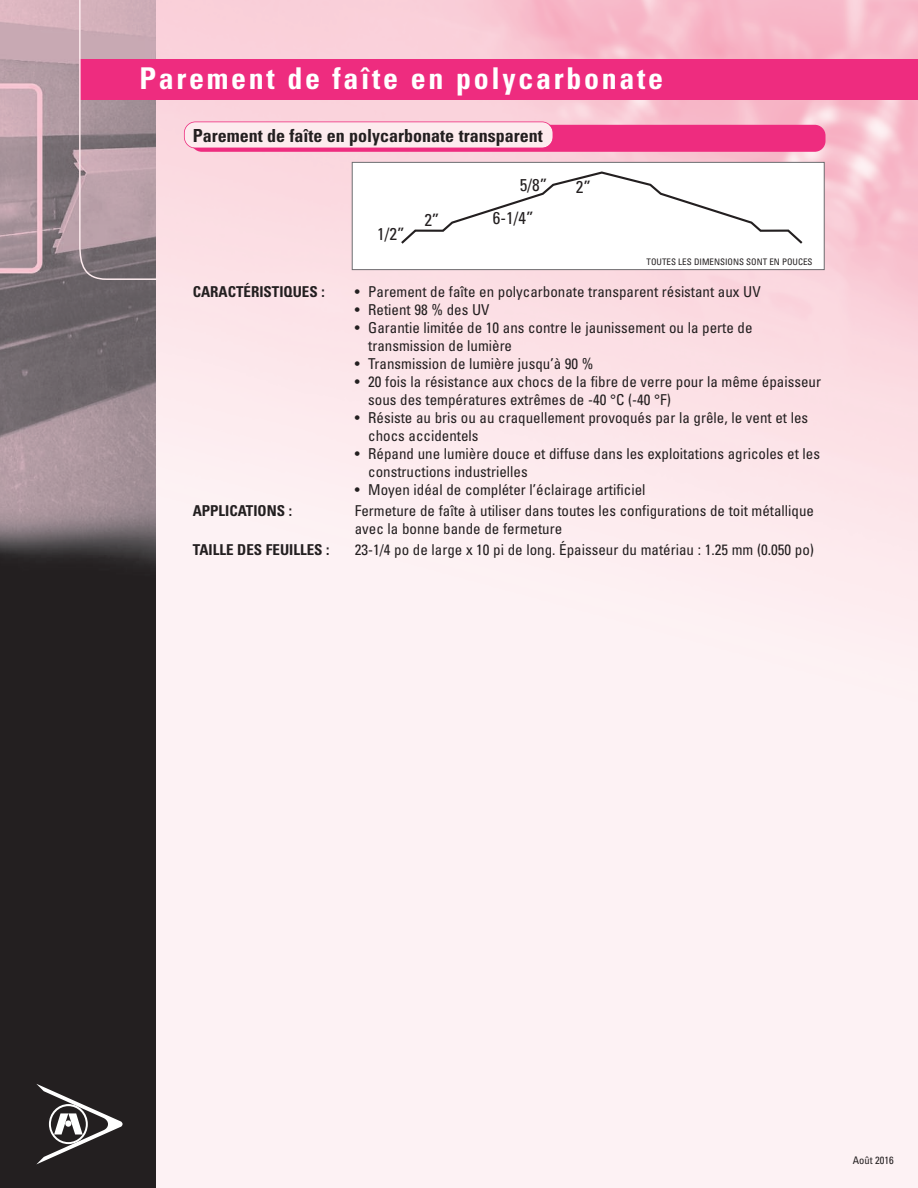
<style>
.page{position:relative;width:918px;height:1188px;background:#fff}
.page>*{position:absolute;margin:0;border:0;box-sizing:border-box;transform-origin:0 0}
.t1{font:700 condensed 30px "Univers";letter-spacing:.09em;color:#fff}
.t2{font:700 condensed 18px "Univers";color:#231f20}
.t3{font:condensed 17.1px "Univers";color:#231f20}
.t4{font:condensed 15px/18px "Univers";color:#231f20}
.t5{font:700 condensed 15px "Univers";color:#231f20}
.t6{font:condensed 10.5px "Univers";color:#231f20}
.t7{font:condensed 9px "Univers";color:#231f20}
</style>
<div class="page">
<img style="left:156px;top:0;width:762px;height:1188px">
<img style="left:0;top:0;width:156px;height:1188px">
<div style="left:79px;top:59px;width:839px;height:40px;background:#ee2c7f"></div>
<svg style="left:78px;top:0;width:81px;height:281px;background:#ba8b9d"></svg>
<svg style="left:36px;top:1084px;width:87px;height:80px;background:#4b4849"></svg>
<div style="left:65px;top:1120px;width:6px;height:7px;background:#fff;border-radius:50%"></div>
<div style="left:353px;top:163px;width:471px;height:106px;background:#fff"></div>
<div style="left:352px;top:162px;width:473px;height:108px;border:1px solid #6c6d70"></div>
<div style="left:191px;top:125px;width:635px;height:27px;background:#ee2c7f;border-radius:11px"></div>
<div style="left:185px;top:122px;width:368px;height:26px;background:#fdebee;border-radius:11px"></div>
<div style="left:184px;top:122px;width:369px;height:26px;border:2px solid #ee2c7f;border-radius:12px"></div>
<svg style="left:401px;top:171px;width:401px;height:73px"></svg>
<h1 class="t1" style="left:139px;top:68px;width:525px">Parement de faîte en polycarbonate</h1>
<p class="t2" style="left:193px;top:129px;width:351px">Parement de faîte en polycarbonate transparent</p>
<p class="t3" style="left:377px;top:228px;width:29px">1/2”</p>
<p class="t3" style="left:520px;top:178px;width:29px">5/8”</p>
<p class="t3" style="left:576px;top:181px;width:17px">2”</p>
<p class="t3" style="left:424px;top:214px;width:17px">2”</p>
<p class="t3" style="left:493px;top:212px;width:42px">6-1/4”</p>
<p class="t7" style="left:647px;top:258px;width:168px">TOUTES LES DIMENSIONS SONT EN POUCES</p>
<p class="t5" style="left:193px;top:286px;width:134px">CARACTÉRISTIQUES :</p>
<p class="t4" style="left:355px;top:284px;width:408px">• Parement de faîte en polycarbonate transparent résistant aux UV</p>
<p class="t4" style="left:355px;top:302px;width:136px">• Retient 98 % des UV</p>
<p class="t4" style="left:368px;top:320px;width:386px;text-indent:-14px">• Garantie limitée de 10 ans contre le jaunissement ou la perte de transmission de lumière</p>
<p class="t4" style="left:355px;top:356px;width:240px">• Transmission de lumière jusqu’à 90 %</p>
<p class="t4" style="left:368px;top:374px;width:454px;text-indent:-14px">• 20 fois la résistance aux chocs de la fibre de verre pour la même épaisseur sous des températures extrêmes de -40 °C (-40 °F)</p>
<p class="t4" style="left:368px;top:410px;width:442px;text-indent:-14px">• Résiste au bris ou au craquellement provoqués par la grêle, le vent et les chocs accidentels</p>
<p class="t4" style="left:368px;top:446px;width:453px;text-indent:-14px">• Répand une lumière douce et diffuse dans les exploitations agricoles et les constructions industrielles</p>
<p class="t4" style="left:355px;top:482px;width:292px">• Moyen idéal de compléter l’éclairage artificiel</p>
<p class="t5" style="left:193px;top:505px;width:101px">APPLICATIONS :</p>
<p class="t4" style="left:355px;top:503px;width:461px">Fermeture de faîte à utiliser dans toutes les configurations de toit métallique avec la bonne bande de fermeture</p>
<p class="t5" style="left:193px;top:544px;width:138px">TAILLE DES FEUILLES :</p>
<p class="t4" style="left:355px;top:542px;width:461px">23-1/4 po de large x 10 pi de long. Épaisseur du matériau : 1.25 mm (0.050 po)</p>
<p class="t6" style="left:853px;top:1157px;width:43px">Août 2016</p>
</div>
